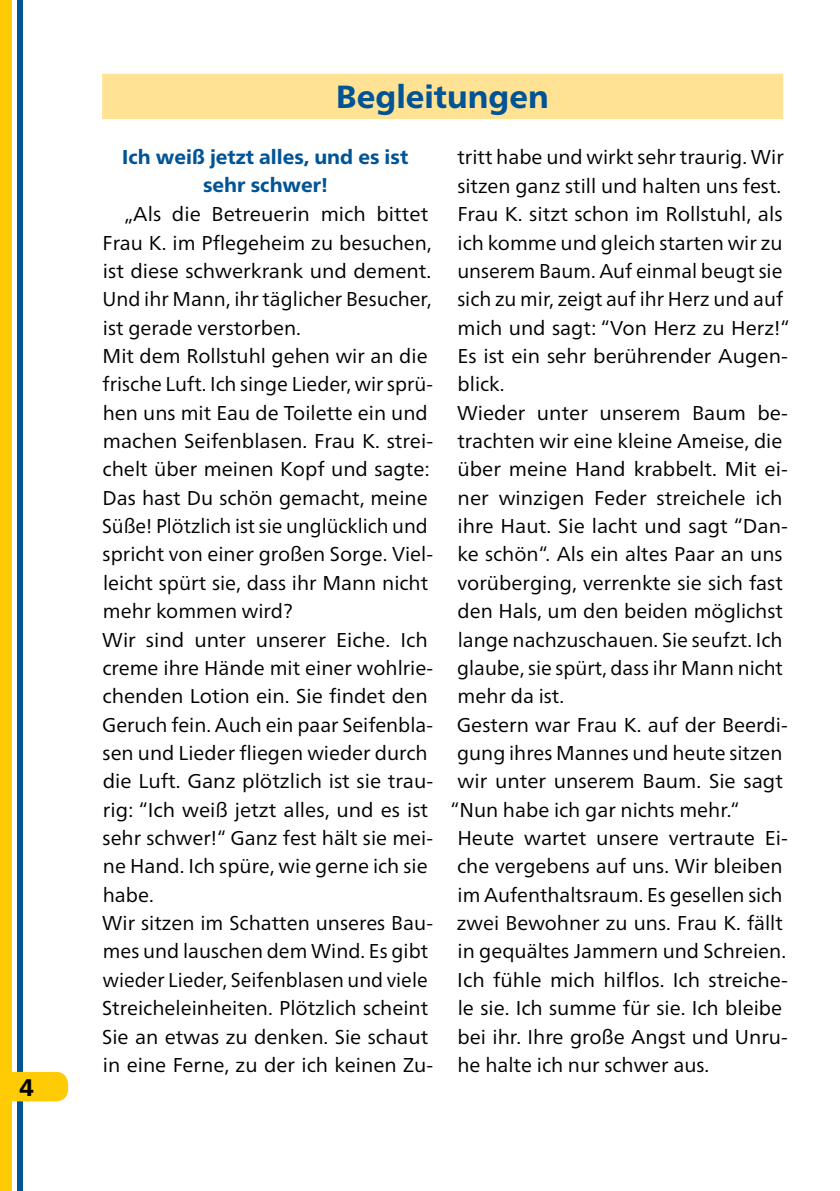
<style>
.page{position:relative;width:840px;height:1191px;background:#fff}
.page>*{position:absolute;margin:0;border:0;box-sizing:border-box;transform-origin:0 0}
.t1{font:800 32px "Frutiger Neue LT Pro";color:#005496}
.t2{font:800 24px "Frutiger Neue LT Pro";color:#000}
.t3{font:20px/28.4px "Frutiger Neue LT Pro";color:#000}
.t4{font:800 20px/28px "Frutiger Neue LT Pro";color:#005496;text-align:center}
</style>
<div class="page">
<div style="left:17px;top:0;width:6px;height:1191px;background:#005496"></div>
<div style="left:0;top:0;width:11px;height:1191px;background:#ffcb05"></div>
<svg style="left:11px;top:1071px;width:57px;height:30px;background:#fecd13"></svg>
<div style="left:102px;top:74px;width:680px;height:45px;background:#ffe293"></div>
<p class="t2" style="left:19px;top:1073px;width:16px">4</p>
<h1 class="t1" style="left:336px;top:77px;width:214px">Begleitungen</h1>
<p class="t4" style="left:122px;top:143px;width:287px">Ich weiß jetzt alles, und es ist sehr schwer!</p>
<p class="t3" style="left:102px;top:200px;width:332px;text-indent:22px">„Als die Betreuerin mich bittet Frau K. im Pflegeheim zu besuchen, ist diese schwerkrank und dement.<br>Und ihr Mann, ihr täglicher Besucher, ist gerade verstorben.<br>Mit dem Rollstuhl gehen wir an die frische Luft. Ich singe Lieder, wir sprü&shy;hen uns mit Eau de Toilette ein und machen Seifenblasen. Frau K. strei&shy;chelt über meinen Kopf und sagte:<br>Das hast Du schön gemacht, meine Süße! Plötzlich ist sie unglücklich und spricht von einer großen Sorge. Viel&shy;leicht spürt sie, dass ihr Mann nicht mehr kommen wird?<br>Wir sind unter unserer Eiche. Ich creme ihre Hände mit einer wohlrie&shy;chenden Lotion ein. Sie findet den Geruch fein. Auch ein paar Seifenbla&shy;sen und Lieder fliegen wieder durch die Luft. Ganz plötzlich ist sie trau&shy;rig: “Ich weiß jetzt alles, und es ist sehr schwer!“ Ganz fest hält sie mei&shy;ne Hand. Ich spüre, wie gerne ich sie habe.<br>Wir sitzen im Schatten unseres Bau&shy;mes und lauschen dem Wind. Es gibt wieder Lieder, Seifenblasen und viele Streicheleinheiten. Plötzlich scheint Sie an etwas zu denken. Sie schaut in eine Ferne, zu der ich keinen Zu-</p>
<p class="t3" style="left:457px;top:143px;width:328px">tritt habe und wirkt sehr traurig. Wir</p>
<p class="t3" style="left:457px;top:171px;width:322px">sitzen ganz still und halten uns fest.</p>
<p class="t3" style="left:457px;top:200px;width:326px">Frau K. sitzt schon im Rollstuhl, als</p>
<p class="t3" style="left:457px;top:228px;width:326px">ich komme und gleich starten wir zu</p>
<p class="t3" style="left:457px;top:256px;width:326px">unserem Baum. Auf einmal beugt sie</p>
<p class="t3" style="left:457px;top:285px;width:327px">sich zu mir, zeigt auf ihr Herz und auf</p>
<p class="t3" style="left:457px;top:313px;width:333px">mich und sagt: “Von Herz zu Herz!“</p>
<p class="t3" style="left:457px;top:341px;width:332px">Es ist ein sehr berührender Augen-</p>
<p class="t3" style="left:457px;top:370px;width:46px">blick.</p>
<p class="t3" style="left:456px;top:398px;width:332px">Wieder unter unserem Baum be-</p>
<p class="t3" style="left:457px;top:427px;width:326px">trachten wir eine kleine Ameise, die</p>
<p class="t3" style="left:457px;top:455px;width:332px">über meine Hand krabbelt. Mit ei-</p>
<p class="t3" style="left:457px;top:483px;width:326px">ner winzigen Feder streichele ich</p>
<p class="t3" style="left:457px;top:512px;width:331px">ihre Haut. Sie lacht und sagt “Dan-</p>
<p class="t3" style="left:457px;top:540px;width:326px">ke schön“. Als ein altes Paar an uns</p>
<p class="t3" style="left:457px;top:568px;width:327px">vorüberging, verrenkte sie sich fast</p>
<p class="t3" style="left:457px;top:597px;width:327px">den Hals, um den beiden möglichst</p>
<p class="t3" style="left:457px;top:625px;width:326px">lange nachzuschauen. Sie seufzt. Ich</p>
<p class="t3" style="left:457px;top:653px;width:327px">glaube, sie spürt, dass ihr Mann nicht</p>
<p class="t3" style="left:457px;top:682px;width:105px">mehr da ist.</p>
<p class="t3" style="left:456px;top:710px;width:332px">Gestern war Frau K. auf der Beerdi-</p>
<p class="t3" style="left:457px;top:738px;width:326px">gung ihres Mannes und heute sitzen</p>
<p class="t3" style="left:457px;top:767px;width:326px">wir unter unserem Baum. Sie sagt</p>
<p class="t3" style="left:450px;top:795px;width:290px">“Nun habe ich gar nichts mehr.“</p>
<p class="t3" style="left:457px;top:823px;width:332px">Heute wartet unsere vertraute Ei-</p>
<p class="t3" style="left:457px;top:852px;width:326px">che vergebens auf uns. Wir bleiben</p>
<p class="t3" style="left:457px;top:880px;width:326px">im Aufenthaltsraum. Es gesellen sich</p>
<p class="t3" style="left:456px;top:908px;width:327px">zwei Bewohner zu uns. Frau K. fällt</p>
<p class="t3" style="left:457px;top:937px;width:327px">in gequältes Jammern und Schreien.</p>
<p class="t3" style="left:457px;top:965px;width:332px">Ich fühle mich hilflos. Ich streiche-</p>
<p class="t3" style="left:457px;top:993px;width:326px">le sie. Ich summe für sie. Ich bleibe</p>
<p class="t3" style="left:457px;top:1022px;width:331px">bei ihr. Ihre große Angst und Unru-</p>
<p class="t3" style="left:457px;top:1050px;width:250px">he halte ich nur schwer aus.</p>
</div>
